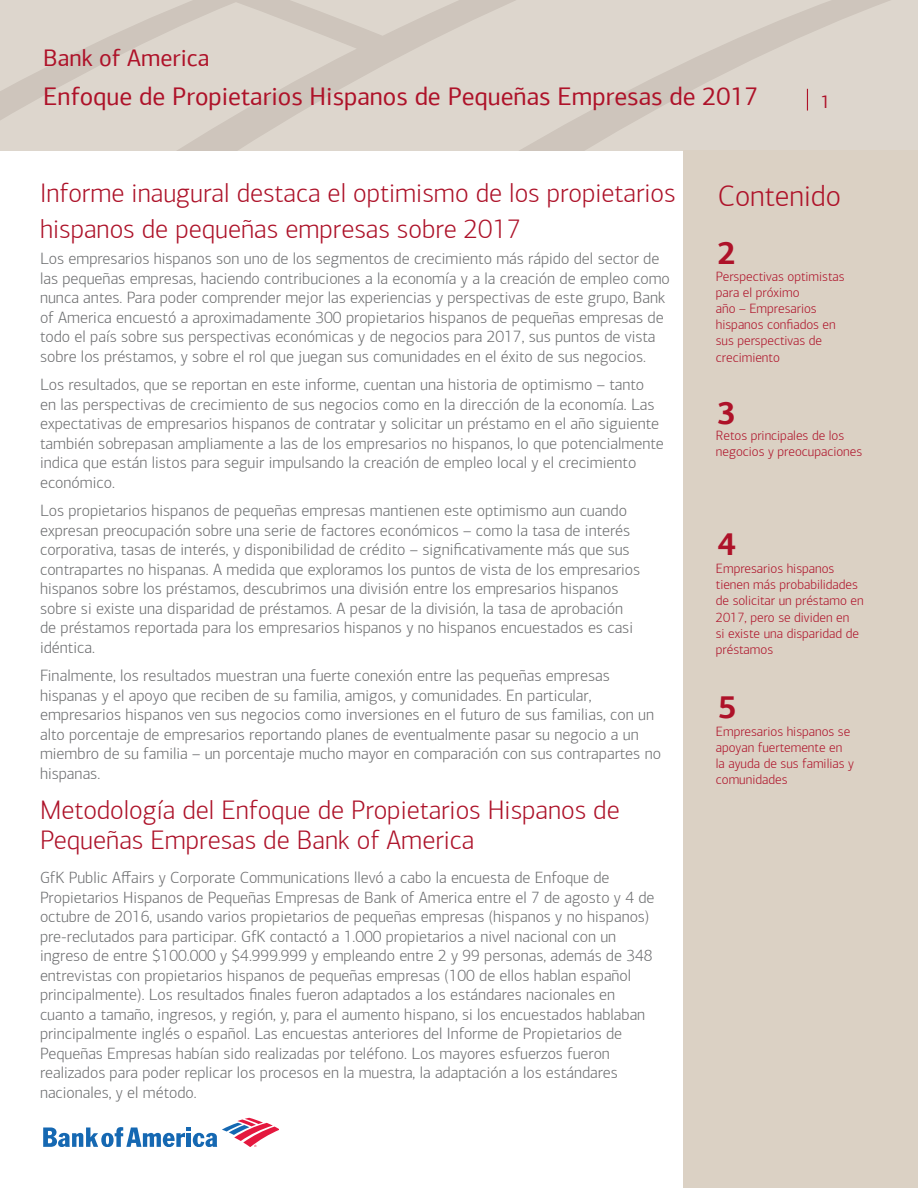
<style>
.page{position:relative;width:918px;height:1188px;background:#fff}
.page>*{position:absolute;margin:0;border:0;box-sizing:border-box;transform-origin:0 0}
.t1{font:700 31.5px "Connections";color:#ae1229}
.t2{font:300 30px "Connections";color:#ae1229}
.t3{font:300 26.85px/36px "Connections";color:#ad1229}
.t4{font:25.5px "Connections";color:#ae1229}
.t5{font:24px "Connections";color:#ae1229}
.t6{font:18.15px "Connections";color:#ae1229}
.t7{font:300 16.35px/19.5px "Connections";color:#6d6e70}
.t8{font:300 13.5px/16.2px "Connections";color:#ae1229}
</style>
<div class="page">
<svg style="left:0;top:0;width:918px;height:151px;background:#dad2c9"></svg>
<svg style="left:807px;top:89px;width:1px;height:22px"></svg>
<svg style="left:43px;top:1118px;width:236px;height:29px"></svg>
<div style="left:684px;top:151px;width:234px;height:1037px;background:#dbd1c4"></div>
<h3 class="t5" style="left:43px;top:44px;width:168px">Bank of America</h3>
<p class="t4" style="left:43px;top:81px;width:717px">Enfoque de Propietarios Hispanos de Pequeñas Empresas de 2017</p>
<p class="t6" style="left:821px;top:91px;width:11px">1</p>
<p class="t3" style="left:40px;top:175px;width:637px">Informe inaugural destaca el optimismo de los propietarios hispanos de pequeñas empresas sobre 2017</p>
<p class="t7" style="left:40px;top:249px;width:631px">Los empresarios hispanos son uno de los segmentos de crecimiento más rápido del sector de las pequeñas empresas, haciendo contribuciones a la economía y a la creación de empleo como nunca antes. Para poder comprender mejor las experiencias y perspectivas de este grupo, Bank of America encuestó a aproximadamente 300 propietarios hispanos de pequeñas empresas de todo el país sobre sus perspectivas económicas y de negocios para 2017, sus puntos de vista sobre los préstamos, y sobre el rol que juegan sus comunidades en el éxito de sus negocios.</p>
<p class="t7" style="left:40px;top:375px;width:625px">Los resultados, que se reportan en este informe, cuentan una historia de optimismo – tanto en las perspectivas de crecimiento de sus negocios como en la dirección de la economía. Las expectativas de empresarios hispanos de contratar y solicitar un préstamo en el año siguiente también sobrepasan ampliamente a las de los empresarios no hispanos, lo que potencialmente indica que están listos para seguir impulsando la creación de empleo local y el crecimiento económico.</p>
<p class="t7" style="left:40px;top:501px;width:602px">Los propietarios hispanos de pequeñas empresas mantienen este optimismo aun cuando expresan preocupación sobre una serie de factores económicos – como la tasa de interés corporativa, tasas de interés, y disponibilidad de crédito – significativamente más que sus contrapartes no hispanas. A medida que exploramos los puntos de vista de los empresarios hispanos sobre los préstamos, descubrimos una división entre los empresarios hispanos sobre si existe una disparidad de préstamos. A pesar de la división, la tasa de aprobación de préstamos reportada para los empresarios hispanos y no hispanos encuestados es casi idéntica.</p>
<p class="t7" style="left:40px;top:666px;width:622px">Finalmente, los resultados muestran una fuerte conexión entre las pequeñas empresas hispanas y el apoyo que reciben de su familia, amigos, y comunidades. En particular, empresarios hispanos ven sus negocios como inversiones en el futuro de sus familias, con un alto porcentaje de empresarios reportando planes de eventualmente pasar su negocio a un miembro de su familia – un porcentaje mucho mayor en comparación con sus contrapartes no hispanas.</p>
<p class="t3" style="left:40px;top:795px;width:581px;line-height:30px">Metodología del Enfoque de Propietarios Hispanos de<br>Pequeñas Empresas de Bank of America</p>
<p class="t7" style="left:40px;top:868px;width:616px">GfK Public Affairs y Corporate Communications llevó a cabo la encuesta de Enfoque de Propietarios Hispanos de Pequeñas Empresas de Bank of America entre el 7 de agosto y 4 de octubre de 2016, usando varios propietarios de pequeñas empresas (hispanos y no hispanos) pre-reclutados para participar. GfK contactó a 1.000 propietarios a nivel nacional con un ingreso de entre $100.000 y $4.999.999 y empleando entre 2 y 99 personas, además de 348 entrevistas con propietarios hispanos de pequeñas empresas (100 de ellos hablan español principalmente). Los resultados finales fueron adaptados a los estándares nacionales en cuanto a tamaño, ingresos, y región, y, para el aumento hispano, si los encuestados hablaban principalmente inglés o español. Las encuestas anteriores del Informe de Propietarios de Pequeñas Empresas habían sido realizadas por teléfono. Los mayores esfuerzos fueron realizados para poder replicar los procesos en la muestra, la adaptación a los estándares nacionales, y el método.</p>
<p class="t2" style="left:718px;top:179px;width:125px">Contenido</p>
<p class="t1" style="left:718px;top:234px;width:20px">2</p>
<p class="t8" style="left:716px;top:268px;width:130px">Perspectivas optimistas para el próximo<br>año – Empresarios hispanos confiados en sus perspectivas de crecimiento</p>
<p class="t1" style="left:718px;top:393px;width:20px">3</p>
<p class="t8" style="left:716px;top:428px;width:148px">Retos principales de los negocios y preocupaciones</p>
<p class="t1" style="left:718px;top:525px;width:20px">4</p>
<p class="t8" style="left:716px;top:560px;width:149px">Empresarios hispanos tienen más probabilidades de solicitar un préstamo en<br>2017, pero se dividen en<br>si existe una disparidad de préstamos</p>
<p class="t1" style="left:718px;top:688px;width:20px">5</p>
<p class="t8" style="left:716px;top:723px;width:140px">Empresarios hispanos se apoyan fuertemente en la ayuda de sus familias y comunidades</p>
</div>
